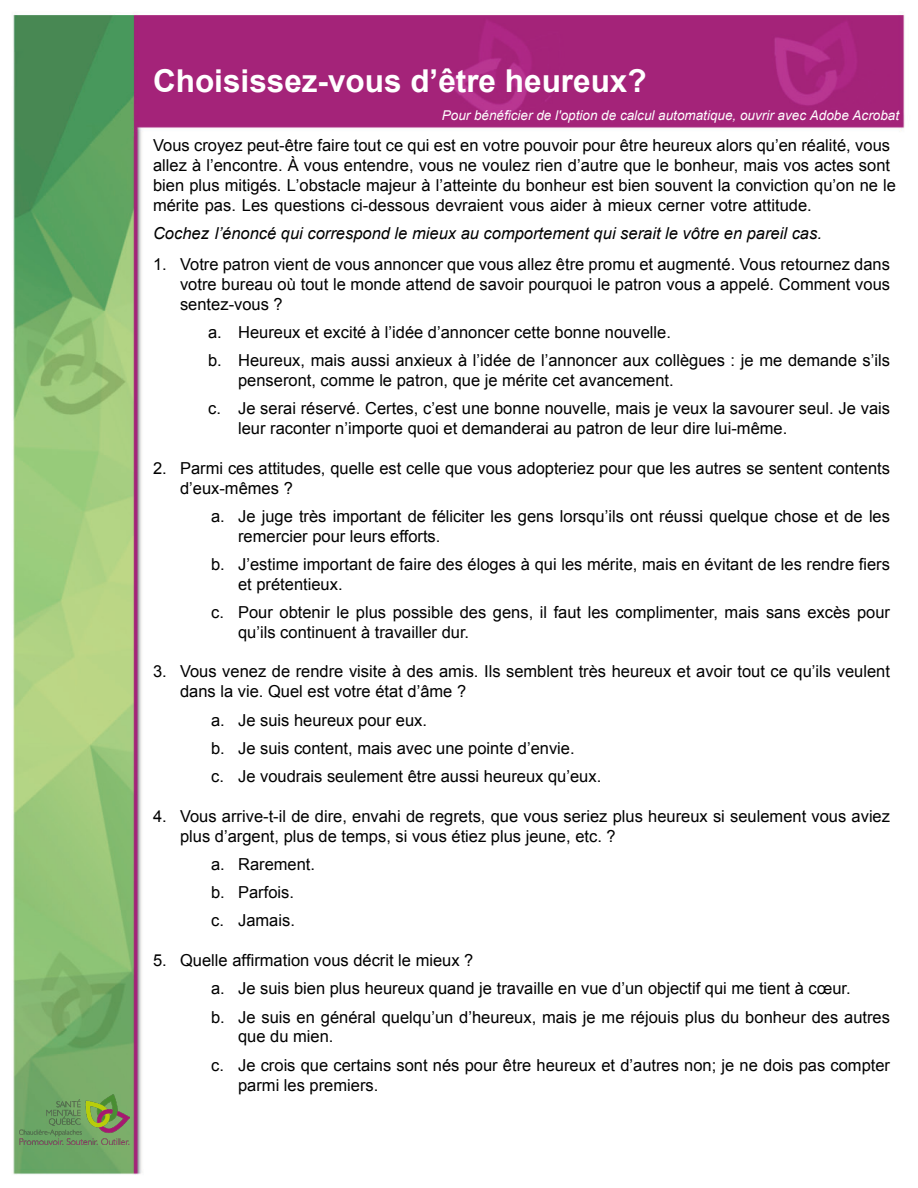
<style>
.page{position:relative;width:918px;height:1188px;background:#fff}
.page>*{position:absolute;margin:0;border:0;box-sizing:border-box;transform-origin:0 0}
.t1{font:700 31.5px "Arial";color:#fff}
.t2{font:16.5px/19.8px "Arial";color:#000}
.t3{font:italic 16.5px "Arial";color:#000}
.t4{font:italic 13.5px "Arial";color:#fff}
</style>
<div class="page">
<img style="left:13px;top:14px;width:892px;height:1161px">
<img style="left:19px;top:1094px;width:111px;height:51px">
<p class="t1" style="left:153px;top:60px;width:495px">Choisissez-vous d’être heureux?</p>
<p class="t4" style="left:442px;top:107px;width:459px">Pour bénéficier de l'option de calcul automatique, ouvrir avec Adobe Acrobat</p>
<p class="t2" style="left:153px;top:136px;width:744px">Vous croyez peut-être faire tout ce qui est en votre pouvoir pour être heureux alors qu’en réalité, vous allez à l’encontre. À vous entendre, vous ne voulez rien d’autre que le bonheur, mais vos actes sont bien plus mitigés. L’obstacle majeur à l’atteinte du bonheur est bien souvent la conviction qu’on ne le mérite pas. Les questions ci-dessous devraient vous aider à mieux cerner votre attitude.</p>
<p class="t3" style="left:153px;top:223px;width:670px">Cochez l’énoncé qui correspond le mieux au comportement qui serait le vôtre en pareil cas.</p>
<p class="t2" style="left:180px;top:254px;width:712px;text-align:justify;text-indent:-27px">1. Votre patron vient de vous annoncer que vous allez être promu et augmenté. Vous retournez dans votre bureau où tout le monde attend de savoir pourquoi le patron vous a appelé. Comment vous sentez-vous ?</p>
<p class="t2" style="left:208px;top:322px;width:464px">a. Heureux et excité à l’idée d’annoncer cette bonne nouvelle.</p>
<p class="t2" style="left:238px;top:351px;width:653px;text-indent:-30px">b. Heureux, mais aussi anxieux à l’idée de l’annoncer aux collègues : je me demande s’ils penseront, comme le patron, que je mérite cet avancement.</p>
<p class="t2" style="left:238px;top:399px;width:653px;text-indent:-30px">c. Je serai réservé. Certes, c’est une bonne nouvelle, mais je veux la savourer seul. Je vais leur raconter n’importe quoi et demanderai au patron de leur dire lui-même.</p>
<p class="t2" style="left:180px;top:458px;width:712px;text-indent:-27px">2. Parmi ces attitudes, quelle est celle que vous adopteriez pour que les autres se sentent contents d’eux-mêmes ?</p>
<p class="t2" style="left:238px;top:506px;width:653px;text-indent:-27px">a. Je juge très important de féliciter les gens lorsqu’ils ont réussi quelque chose et de les remercier pour leurs efforts.</p>
<p class="t2" style="left:238px;top:554px;width:653px;text-indent:-27px">b. J’estime important de faire des éloges à qui les mérite, mais en évitant de les rendre fiers et prétentieux.</p>
<p class="t2" style="left:238px;top:603px;width:653px;text-indent:-27px">c. Pour obtenir le plus possible des gens, il faut les complimenter, mais sans excès pour qu’ils continuent à travailler dur.</p>
<p class="t2" style="left:180px;top:662px;width:711px;text-indent:-27px">3. Vous venez de rendre visite à des amis. Ils semblent très heureux et avoir tout ce qu’ils veulent dans la vie. Quel est votre état d’âme ?</p>
<p class="t2" style="left:211px;top:710px;width:217px">a. Je suis heureux pour eux.</p>
<p class="t2" style="left:211px;top:738px;width:365px">b. Je suis content, mais avec une pointe d’envie.</p>
<p class="t2" style="left:211px;top:767px;width:392px">c. Je voudrais seulement être aussi heureux qu’eux.</p>
<p class="t2" style="left:180px;top:806px;width:712px;text-indent:-27px">4. Vous arrive-t-il de dire, envahi de regrets, que vous seriez plus heureux si seulement vous aviez plus d’argent, plus de temps, si vous étiez plus jeune, etc. ?</p>
<p class="t2" style="left:211px;top:854px;width:106px">a. Rarement.</p>
<p class="t2" style="left:211px;top:883px;width:84px">b. Parfois.</p>
<p class="t2" style="left:211px;top:911px;width:85px">c. Jamais.</p>
<p class="t2" style="left:153px;top:951px;width:322px">5. Quelle affirmation vous décrit le mieux ?</p>
<p class="t2" style="left:211px;top:979px;width:641px">a. Je suis bien plus heureux quand je travaille en vue d’un objectif qui me tient à cœur.</p>
<p class="t2" style="left:238px;top:1007px;width:653px;text-indent:-27px">b. Je suis en général quelqu’un d’heureux, mais je me réjouis plus du bonheur des autres que du mien.</p>
<p class="t2" style="left:238px;top:1055px;width:653px;text-indent:-27px">c. Je crois que certains sont nés pour être heureux et d’autres non; je ne dois pas compter parmi les premiers.</p>
</div>
